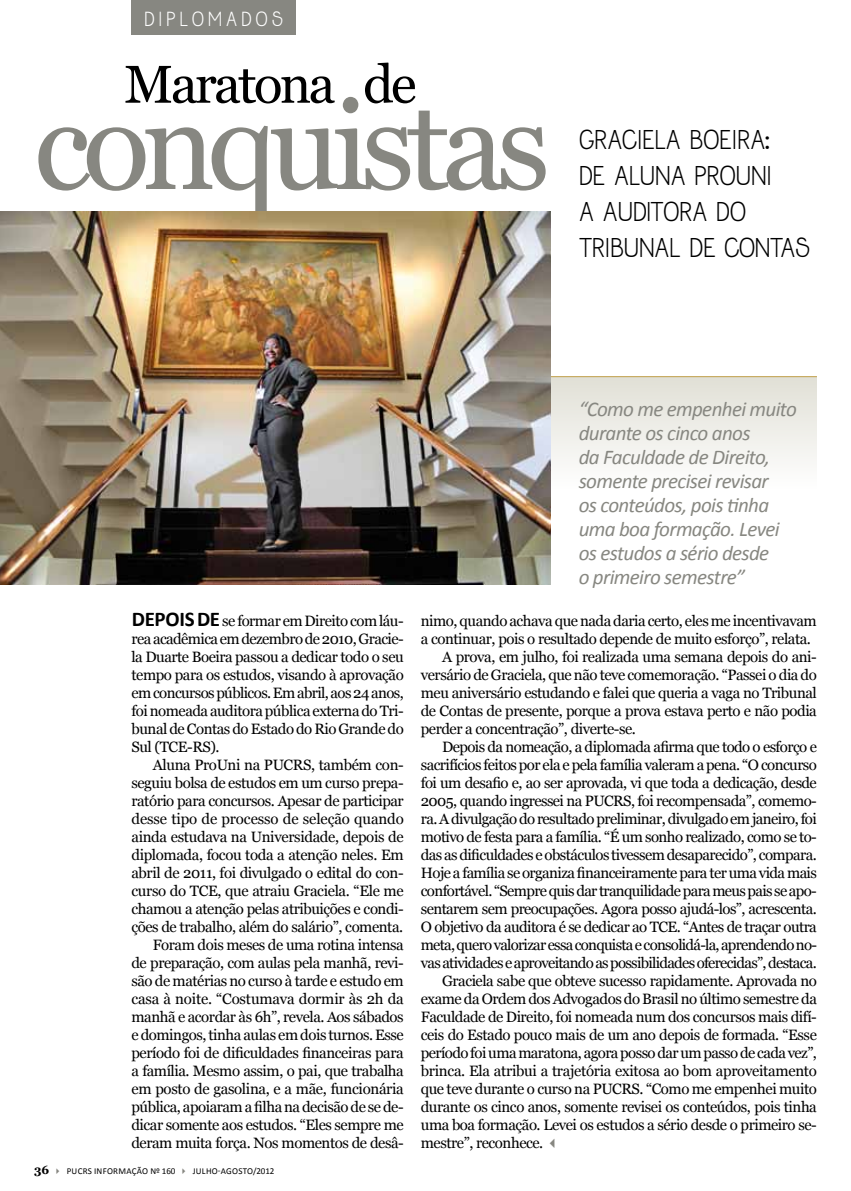
<style>
.page{position:relative;width:851px;height:1191px;background:#fff}
.page>*{position:absolute;margin:0;border:0;box-sizing:border-box;transform-origin:0 0}
.t1{font:53.1px "Georgia";letter-spacing:-.05em;color:#000}
.t2{font:24px/36px "Jolly";letter-spacing:-.025em;color:#000}
.t3{font:italic 21px/24px "Calibri";letter-spacing:-.03em;color:#878781}
.t4{font:18px "Jolly";letter-spacing:.2em;color:#fff}
.t5{font:15px/18px "Georgia";letter-spacing:-.03em;color:#000;text-align:justify}
.t6{font:15px "Georgia";letter-spacing:-.05em;color:#000}
.t7{font:9px "Calibri";letter-spacing:.015em;color:#000}
.s1{font-family:"Calibri";font-weight:700;font-size:21px}
.s2{font-family:"Georgia";font-weight:700;font-size:12px}
.s3{color:#878781}
</style>
<div class="page">
<div style="left:131px;top:0;width:165px;height:34px;background:#878781"></div>
<svg style="left:38px;top:97px;width:507px;height:115px"></svg>
<div style="left:514px;top:376px;width:302px;height:224px;background:linear-gradient(to bottom,#e7e6df,#fff)"></div>
<hr style="left:525px;top:376px;width:291px;height:1px;background:#c3a24d">
<img style="left:0;top:212px;width:550px;height:372px">
<p class="t4" style="left:144px;top:7px;width:140px">DIP LOM ADOS</p>
<h1 class="t1" style="left:124px;top:52px;width:294px">Maratona de</h1>
<h2 class="t2" style="left:578px;top:121px;width:233px">GRACIELA BOEIRA:<br>DE ALUNA PROUNI<br>A AUDITORA DO<br>TRIBU NAL DE CONTAS</h2>
<h3 class="t3" style="left:578px;top:396px;width:220px">“Como me empenhei muito durante os cinco anos<br>da Faculdade de Direito, somente precisei revisar<br>os conteúdos, pois tinha uma boa formação. Levei os estudos a sério desde<br>o primeiro semestre”</h3>
<p class="t5" style="left:131px;top:612px;width:274px"><span class="s1">DEPOIS DE</span> se formar em Direito com láu&shy;rea acadêmica em dezembro de 2010, Gracie&shy;la Duarte Boeira passou a dedicar todo o seu tempo para os estudos, visando à aprovação em concursos públicos. Em abril, aos 24 anos, foi nomeada auditora pública externa do Tri&shy;bunal de Contas do Estado do Rio Grande do Sul (TCE-RS).</p>
<p class="t5" style="left:131px;top:756px;width:274px;text-align:right">Aluna ProUni na PUCRS, também con&shy;seguiu bolsa de estudos em um curso prepa&shy;ratório para concursos. Apesar de participar desse tipo de processo de seleção quando ainda estudava na Universidade, depois de diplomada, focou toda a atenção neles. Em abril de 2011, foi divulgado o edital do con&shy;curso do TCE, que atraiu Graciela. “Ele me chamou a atenção pelas atribuições e condi&shy;ções de trabalho, além do salário”, comenta.<br>Foram dois meses de uma rotina intensa<br>de preparação, com aulas pela manhã, revi&shy;são de matérias no curso à tarde e estudo em casa à noite. “Costumava dormir às 2h da manhã e acordar às 6h”, revela. Aos sábados e domingos, tinha aulas em dois turnos. Esse período foi de dificuldades financeiras para a família. Mesmo assim, o pai, que trabalha em posto de gasolina, e a mãe, funcionária pública, apoiaram a filha na decisão de se de&shy;dicar somente aos estudos. “Eles sempre me deram muita força. Nos momentos de desâ-</p>
<p class="t7" style="left:34px;top:1165px;width:50px"><span class="s2">36</span> <span class="s3">✔</span> PUCRS</p>
<p class="t7" style="left:94px;top:1165px;width:105px">INFORMAÇÃO Nº 160 <span class="s3">✔</span> JULHO</p>
<p class="t7" style="left:218px;top:1165px;width:10px">-AGOSTO</p>
<p class="t7" style="left:253px;top:1165px;width:23px">/2012</p>
<p class="t5" style="left:421px;top:612px;width:397px">nimo, quando achava que nada daria certo, eles me incentivavam</p>
<p class="t5" style="left:421px;top:630px;width:391px">a continuar, pois o resultado depende de muito esforço”, relata.</p>
<p class="t5" style="left:442px;top:648px;width:376px">A prova, em julho, foi realizada uma semana depois do ani-</p>
<p class="t5" style="left:421px;top:666px;width:397px">versário de Graciela, que não teve comemoração. “Passei o dia do</p>
<p class="t5" style="left:421px;top:684px;width:397px">meu aniversário estudando e falei que queria a vaga no Tribunal</p>
<p class="t5" style="left:421px;top:702px;width:397px">de Contas de presente, porque a prova estava perto e não podia</p>
<p class="t5" style="left:421px;top:720px;width:216px">perder a concentração”, diverte-se.</p>
<p class="t5" style="left:442px;top:738px;width:376px">Depois da nomeação, a diplomada afirma que todo o esforço e</p>
<p class="t5" style="left:421px;top:756px;width:397px">sacrifícios feitos por ela e pela família valeram a pena. “O concurso</p>
<p class="t5" style="left:421px;top:774px;width:397px">foi um desafio e, ao ser aprovada, vi que toda a dedicação, desde</p>
<p class="t5" style="left:421px;top:792px;width:397px">2005, quando ingressei na PUCRS, foi recompensada”, comemo-</p>
<p class="t5" style="left:421px;top:810px;width:397px">ra. A divulgação do resultado preliminar, divulgado em janeiro, foi</p>
<p class="t5" style="left:421px;top:828px;width:397px">motivo de festa para a família. “É um sonho realizado, como se to-</p>
<p class="t5" style="left:421px;top:846px;width:397px">das as dificuldades e obstáculos tivessem desaparecido”, compara.</p>
<p class="t5" style="left:421px;top:864px;width:397px">Hoje a família se organiza financeiramente para ter uma vida mais</p>
<p class="t5" style="left:421px;top:882px;width:397px">confortável. “Sempre quis dar tranquilidade para meus pais se apo-</p>
<p class="t5" style="left:421px;top:900px;width:397px">sentarem sem preocupações. Agora posso ajudá-los”, acrescenta.</p>
<p class="t5" style="left:421px;top:918px;width:397px">O objetivo da auditora é se dedicar ao TCE. “Antes de traçar outra</p>
<p class="t6" style="left:421px;top:936px;width:397px">meta, quero valorizar essa conquista e consolidá-la, aprendendo no-</p>
<p class="t5" style="left:421px;top:954px;width:397px">vas atividades e aproveitando as possibilidades oferecidas”, destaca.</p>
<p class="t5" style="left:442px;top:972px;width:376px">Graciela sabe que obteve sucesso rapidamente. Aprovada no</p>
<p class="t5" style="left:421px;top:990px;width:397px">exame da Ordem dos Advogados do Brasil no último semestre da</p>
<p class="t5" style="left:421px;top:1008px;width:397px">Faculdade de Direito, foi nomeada num dos concursos mais difí-</p>
<p class="t5" style="left:421px;top:1026px;width:397px">ceis do Estado pouco mais de um ano depois de formada. “Esse</p>
<p class="t5" style="left:421px;top:1044px;width:397px">período foi uma maratona, agora posso dar um passo de cada vez”,</p>
<p class="t5" style="left:421px;top:1062px;width:397px">brinca. Ela atribui a trajetória exitosa ao bom aproveitamento</p>
<p class="t5" style="left:421px;top:1080px;width:397px">que teve durante o curso na PUCRS. “Como me empenhei muito</p>
<p class="t5" style="left:421px;top:1098px;width:397px">durante os cinco anos, somente revisei os conteúdos, pois tinha</p>
<p class="t5" style="left:421px;top:1116px;width:397px">uma boa formação. Levei os estudos a sério desde o primeiro se-</p>
<p class="t5" style="left:421px;top:1134px;width:142px">mestre”, reconhece. <span class="s3">✓</span></p>
</div>
